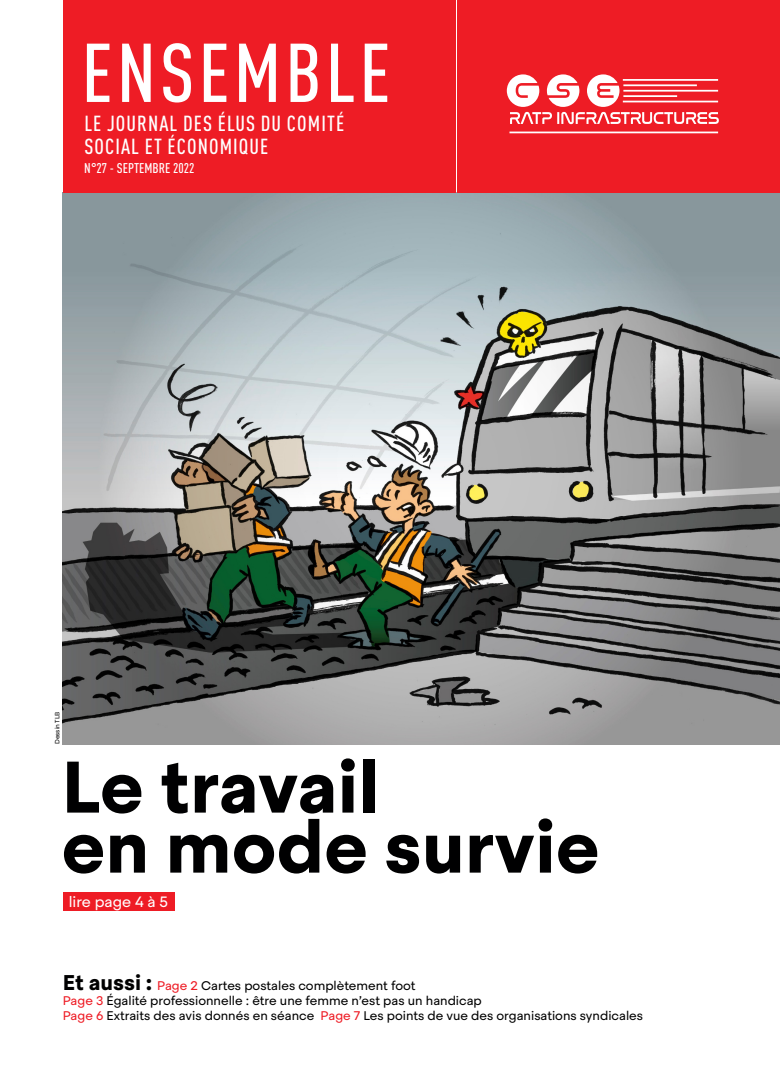
<style>
.page{position:relative;width:780px;height:1088px;background:#fff}
.page>*{position:absolute;margin:0;border:0;box-sizing:border-box;transform-origin:0 0}
.t1{font:500 condensed 81.88px "DIN Pro";letter-spacing:.05em;color:#fff}
.t2{font:700 72.5px/60px "Steradian";color:#000001}
.t3{font:500 condensed 21.5px/22.5px "DIN Pro";letter-spacing:.05em;color:#fff}
.t4{font:14.88px "Steradian";color:#fff}
.t5{font:500 condensed 14px "DIN Pro";color:#fff}
.t6{font:12.5px/15px "Steradian";color:#000001}
.t7{font:6.25px "Steradian";color:#000001}
.s1{font-weight:700;font-size:21.25px}
.s2{color:#ee1c25}
</style>
<div class="page">
<img style="left:63px;top:192px;width:717px;height:552px">
<div style="left:63px;top:0;width:392px;height:192px;background:#ee1c25"></div>
<div style="left:457px;top:0;width:323px;height:192px;background:#ee1c25"></div>
<svg style="left:507px;top:74px;width:211px;height:50px"></svg>
<hr style="left:509px;top:132px;width:209px;height:1px;background:#fff">
<div style="left:63px;top:892px;width:112px;height:19px;background:#ee1c25"></div>
<h1 class="t1" style="left:82px;top:44px;width:310px">ENSEMBLE</h1>
<h3 class="t3" style="left:84px;top:115px;width:261px">LE JOURNAL DES ÉLUS DU COMITÉ<br>SOCIAL ET ÉCONOMIQUE</h3>
<p class="t5" style="left:84px;top:163px;width:112px">N°27 - SEPTEMBRE 2022</p>
<p class="t7" style="left:55px;top:744px;width:34px;rotate:-90deg">Dessin TLB</p>
<h2 class="t2" style="left:62px;top:764px;width:539px">Le travail<br>en mode survie</h2>
<p class="t4" style="left:69px;top:896px;width:101px">lire page 4 à 5</p>
<p class="t6" style="left:63px;top:980px;width:581px"><span class="s1">Et aussi :</span> <span class="s2">Page 2</span> Cartes postales complètement foot<br><span class="s2">Page 3</span> Égalité professionnelle : être une femme n’est pas un handicap<br><span class="s2">Page 6</span> Extraits des avis donnés en séance <span class="s2">Page 7</span> Les points de vue des organisations syndicales</p>
</div>
